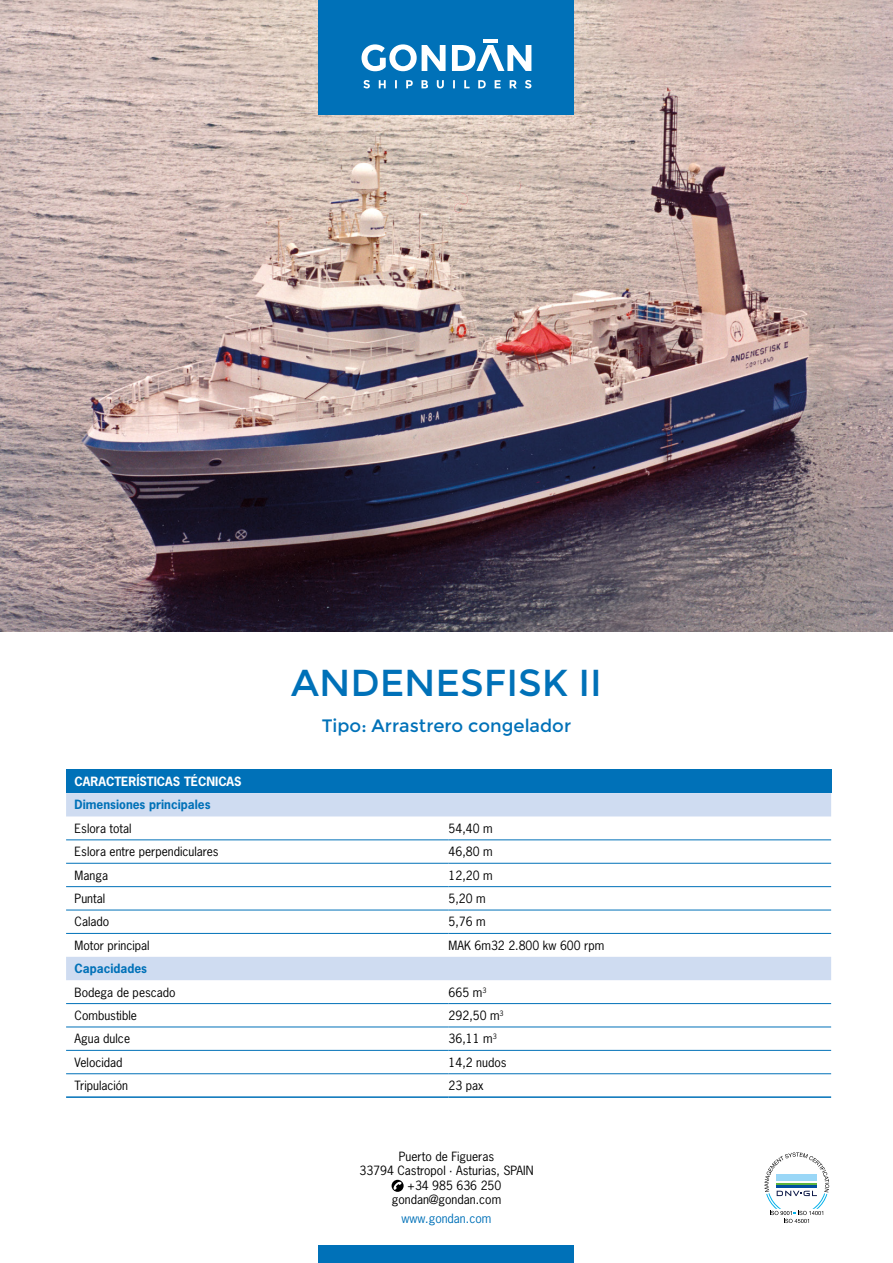
<style>
.page{position:relative;width:893px;height:1263px;background:#fff}
.page>*{position:absolute;margin:0;border:0;box-sizing:border-box;transform-origin:0 0}
.t1{font:37.5px "Montserrat";color:#0071b8}
.t2{font:18px "Montserrat";color:#0071b8}
.t3{font:12px "News Gothic Std";color:#000}
.t4{font:700 12px "News Gothic Std";color:#0071b8}
.t5{font:700 12px "News Gothic Std";color:#fff}
.t6{font:12px "News Gothic Std";color:#0071b8}
</style>
<div class="page">
<img style="left:0;top:0;width:893px;height:631px">
<div style="left:319px;top:0;width:255px;height:115px;background:#0071b8"></div>
<svg style="left:363px;top:80px;width:168px;height:8px"></svg>
<svg style="left:362px;top:44px;width:169px;height:27px"></svg>
<hr style="left:483px;top:39px;width:15px;height:4px;background:#fff">
<svg style="left:392px;top:1180px;width:12px;height:12px"></svg>
<svg style="left:394px;top:1182px;width:8px;height:8px"></svg>
<div style="left:319px;top:1246px;width:255px;height:17px;background:#0071b8"></div>
<svg style="left:764px;top:1152px;width:65px;height:71px"></svg>
<div style="left:66px;top:770px;width:765px;height:23px;background:#0071b8"></div>
<svg style="left:66px;top:793px;width:765px;height:187px"></svg>
<hr style="left:66px;top:840px;width:383px;height:1px;background:#0071b8">
<hr style="left:66px;top:863px;width:383px;height:1px;background:#0071b8">
<hr style="left:66px;top:886px;width:383px;height:1px;background:#0071b8">
<hr style="left:66px;top:910px;width:383px;height:1px;background:#0071b8">
<hr style="left:449px;top:840px;width:382px;height:1px;background:#0071b8">
<hr style="left:449px;top:863px;width:382px;height:1px;background:#0071b8">
<hr style="left:449px;top:886px;width:382px;height:1px;background:#0071b8">
<hr style="left:449px;top:910px;width:382px;height:1px;background:#0071b8">
<hr style="left:66px;top:933px;width:383px;height:1px;background:#0071b8">
<hr style="left:449px;top:933px;width:382px;height:1px;background:#0071b8">
<hr style="left:66px;top:1003px;width:383px;height:1px;background:#0071b8">
<hr style="left:66px;top:1027px;width:383px;height:1px;background:#0071b8">
<hr style="left:66px;top:1050px;width:383px;height:1px;background:#0071b8">
<hr style="left:449px;top:1003px;width:382px;height:1px;background:#0071b8">
<hr style="left:449px;top:1027px;width:382px;height:1px;background:#0071b8">
<hr style="left:449px;top:1050px;width:382px;height:1px;background:#0071b8">
<hr style="left:66px;top:1073px;width:383px;height:1px;background:#0071b8">
<hr style="left:66px;top:1096px;width:383px;height:2px;background:#0071b8">
<hr style="left:449px;top:1073px;width:382px;height:1px;background:#0071b8">
<hr style="left:449px;top:1096px;width:382px;height:2px;background:#0071b8">
<h1 class="t1" style="left:291px;top:661px;width:312px">ANDENESFISK II</h1>
<h2 class="t2" style="left:322px;top:715px;width:251px">Tipo: Arrastrero congelador</h2>
<p class="t5" style="left:75px;top:773px;width:169px">CARACTERÍSTICAS TÉCNICAS</p>
<p class="t4" style="left:75px;top:797px;width:137px">Dimensiones principales</p>
<p class="t3" style="left:75px;top:821px;width:59px">Eslora total</p>
<p class="t3" style="left:449px;top:821px;width:46px">54,40 m</p>
<p class="t3" style="left:75px;top:844px;width:146px">Eslora entre perpendiculares</p>
<p class="t3" style="left:449px;top:844px;width:46px">46,80 m</p>
<p class="t3" style="left:75px;top:867px;width:35px">Manga</p>
<p class="t3" style="left:449px;top:867px;width:46px">12,20 m</p>
<p class="t3" style="left:75px;top:891px;width:32px">Puntal</p>
<p class="t3" style="left:449px;top:891px;width:39px">5,20 m</p>
<p class="t3" style="left:75px;top:914px;width:36px">Calado</p>
<p class="t3" style="left:449px;top:914px;width:39px">5,76 m</p>
<p class="t3" style="left:75px;top:937px;width:77px">Motor principal</p>
<p class="t3" style="left:449px;top:937px;width:157px">MAK 6m32 2.800 kw 600 rpm</p>
<p class="t4" style="left:75px;top:961px;width:74px">Capacidades</p>
<p class="t3" style="left:75px;top:984px;width:103px">Bodega de pescado</p>
<p class="t3" style="left:449px;top:984px;width:39px">665 m<sup>3</sup></p>
<p class="t3" style="left:75px;top:1008px;width:64px">Combustible</p>
<p class="t3" style="left:449px;top:1008px;width:57px">292,50 m<sup>3</sup></p>
<p class="t3" style="left:75px;top:1031px;width:57px">Agua dulce</p>
<p class="t3" style="left:449px;top:1031px;width:50px">36,11 m<sup>3</sup></p>
<p class="t3" style="left:75px;top:1054px;width:50px">Velocidad</p>
<p class="t3" style="left:449px;top:1054px;width:59px">14,2 nudos</p>
<p class="t3" style="left:75px;top:1078px;width:55px">Tripulación</p>
<p class="t3" style="left:449px;top:1078px;width:37px">23 pax</p>
<p class="t3" style="left:399px;top:1149px;width:97px">Puerto de Figueras</p>
<p class="t3" style="left:359px;top:1163px;width:176px">33794 Castropol · Asturias, SPAIN</p>
<p class="t3" style="left:407px;top:1177px;width:96px">+34 985 636 250</p>
<p class="t3" style="left:392px;top:1192px;width:111px">gondan@gondan.com</p>
<p class="t6" style="left:402px;top:1211px;width:91px">www.gondan.com</p>
</div>
